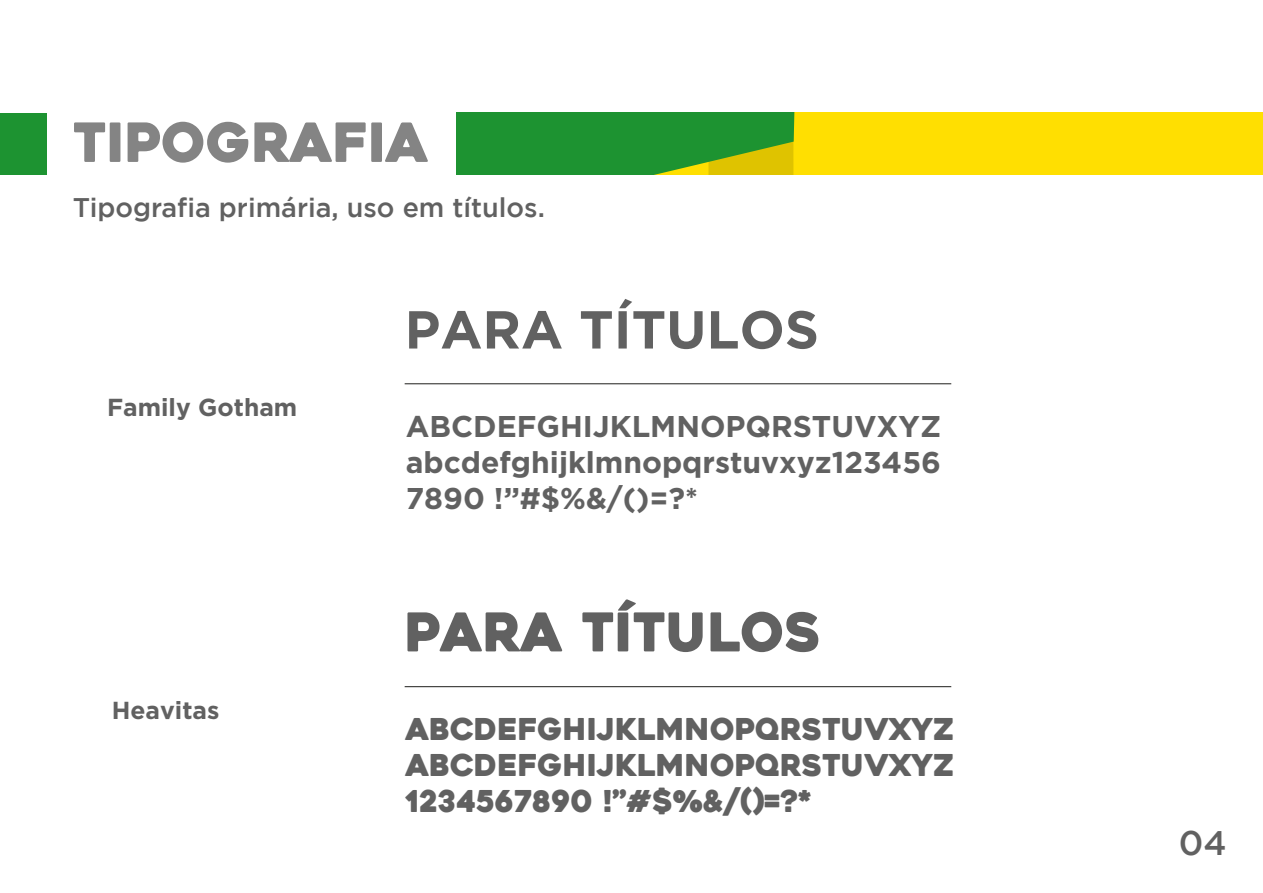
<style>
.page{position:relative;width:1263px;height:893px;background:#fff}
.page>*{position:absolute;margin:0;border:0;box-sizing:border-box;transform-origin:0 0}
.t1{font:54px "Heavitas";color:#848484}
.t2{font:700 53.4px "Gotham";color:#616161}
.t3{font:53.4px "Heavitas";color:#616161}
.t4{font:500 34.05px "Gotham";color:#616161}
.t5{font:700 30px/36px "Gotham";color:#616161;text-align:justify}
.t6{font:30px/36px "Heavitas";color:#616161;text-align:justify}
.t7{font:500 26.85px "Gotham";color:#616161}
.t8{font:700 24.6px "Gotham";color:#616161}
</style>
<div class="page">
<div style="left:0;top:113px;width:46px;height:61px;background:#1d9331"></div>
<div style="left:980px;top:113px;width:283px;height:61px;background:#ffdf01"></div>
<svg style="left:457px;top:113px;width:523px;height:61px;background:#7bb11c"></svg>
<hr style="left:405px;top:383px;width:546px;height:1px;background:#1e1e1c">
<hr style="left:405px;top:686px;width:546px;height:1px;background:#1e1e1c">
<h1 class="t1" style="left:73px;top:109px;width:357px">TIPOGRAFIA</h1>
<p class="t7" style="left:73px;top:192px;width:474px">Tipografia primária, uso em títulos.</p>
<p class="t8" style="left:107px;top:393px;width:192px">Family Gotham</p>
<p class="t8" style="left:112px;top:696px;width:109px">Heavitas</p>
<h2 class="t2" style="left:405px;top:299px;width:416px">PARA TÍTULOS</h2>
<p class="t5" style="left:406px;top:407px;width:537px">ABCDEFGHIJKLMNOPQRSTUVXYZ abcdefghijklmnopqrstuvxyz123456<br>7890 !”#$%&amp;/()=?*</p>
<h2 class="t3" style="left:405px;top:599px;width:418px">PARA TÍTULOS</h2>
<p class="t6" style="left:406px;top:711px;width:550px">ABCDEFGHIJKLMNOPQRSTUVXYZ ABCDEFGHIJKLMNOPQRSTUVXYZ 1234567890 !”#$%&amp;/()=?*</p>
<p class="t4" style="left:1179px;top:823px;width:49px">04</p>
</div>
